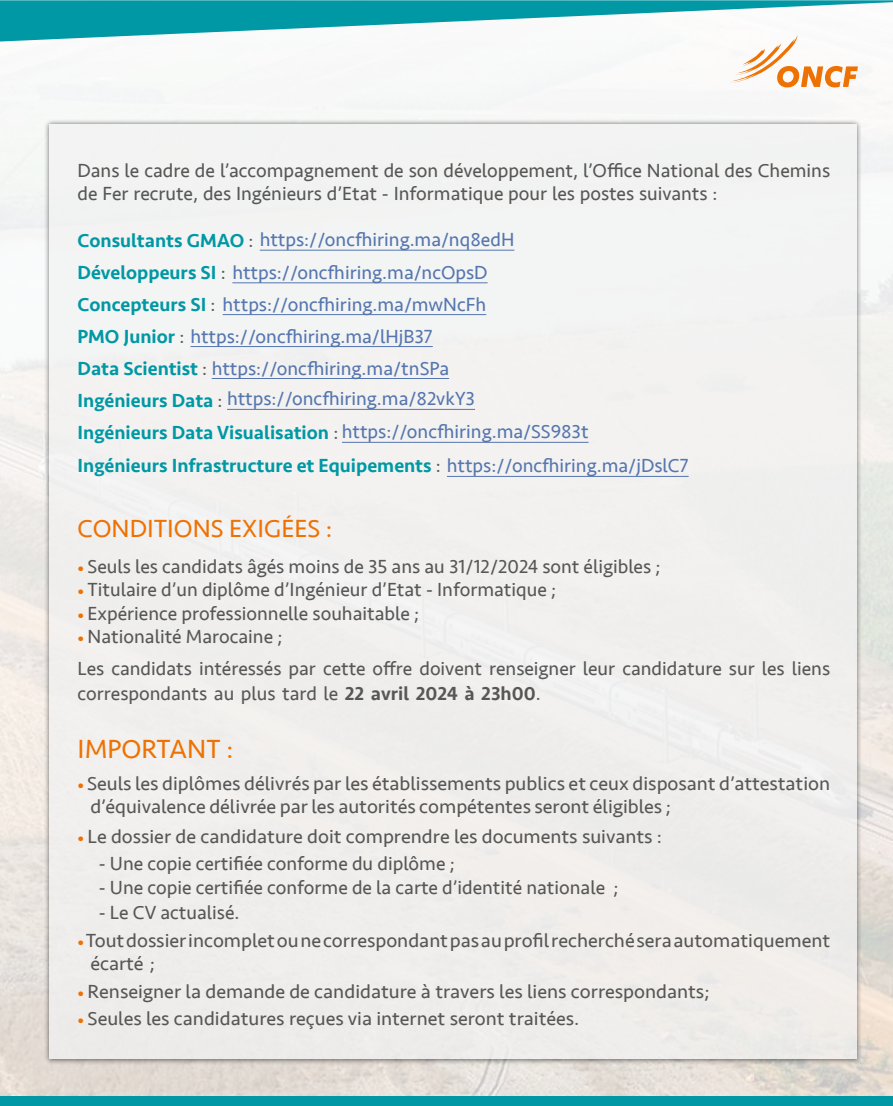
<style>
.page{position:relative;width:893px;height:1106px;background:#fff}
.page>*{position:absolute;margin:0;border:0;box-sizing:border-box;transform-origin:0 0}
.t1{font:27px "Seravek";color:#ee7203}
.t2{font:25.5px "Seravek";color:#ee7203}
.t3{font:19.5px/27.6px "Seravek";color:#575756}
.t4{font:19.5px/31.8px "Seravek";color:#5576af}
.t5{font:500 19.5px/33.8px "Seravek";color:#0098a4}
.t6{font:700 15px "Seravek";color:#ee7203}
.s1{font-weight:500;color:#0098a4}
.s2{color:#575756}
.s3{font-weight:400;color:#575756}
.s4{font-weight:400;color:#5576af}
.s5{font-weight:500}
</style>
<div class="page">
<img style="left:0;top:87px;width:893px;height:1009px">
<div style="left:43px;top:119px;width:819px;height:945px;background:#000;opacity:.75"></div>
<div style="left:49px;top:125px;width:807px;height:934px;background:#f2f2f2"></div>
<svg style="left:0;top:0;width:893px;height:87px"></svg>
<div style="left:0;top:1096px;width:893px;height:10px;background:#0098a4"></div>
<hr style="left:260px;top:250px;width:254px;height:1px;background:#5576af">
<hr style="left:232px;top:282px;width:256px;height:1px;background:#5576af">
<hr style="left:223px;top:314px;width:263px;height:1px;background:#5576af">
<hr style="left:190px;top:346px;width:243px;height:1px;background:#5576af">
<hr style="left:212px;top:378px;width:237px;height:1px;background:#5576af">
<hr style="left:227px;top:409px;width:248px;height:1px;background:#5576af">
<hr style="left:342px;top:442px;width:247px;height:1px;background:#5576af">
<hr style="left:447px;top:476px;width:242px;height:1px;background:#5576af">
<p class="t3" style="left:78px;top:159px;width:754px;line-height:23.4px">Dans le cadre de ’l accompagnement de son développement ’l, Office National des Chemins de Fer recrute, des Ingénieurs ’d Etat - Informatique pour les postes suivants :</p>
<p class="t4" style="left:78px;top:224px;width:438px"><span class="s1">Consultants GMAO</span> <span class="s2">:</span> https://oncfhiring ma nq8edH <span class="s1">Développeurs SI</span> <span class="s2">:</span> https://oncfhiring ma ncOpsD <span class="s1">Concepteurs SI</span> <span class="s2">:</span> https://oncfhiring ma mwNcFh <span class="s1">PMO Junior</span> <span class="s2">:</span> https://oncfhiring ma lHjB37<br><span class="s1">Data Scientist</span> <span class="s2">:</span> https://oncfhiring ma tnSPa <span class="s1">Ingénieurs Data</span> <span class="s2">:</span> https://oncfhiring ma/82vkY3</p>
<p class="t5" style="left:78px;top:415px;width:613px">Ingénieurs Data Visualisation <span class="s3">:</span> <span class="s4">https://oncfhiring ma SS983t<br></span>Ingénieurs Infrastructure et Equipements <span class="s3">:</span> <span class="s4">https://oncfhiring ma jDslC7</span></p>
<h2 class="t2" style="left:78px;top:508px;width:256px">CONDITIONS EXIGÉES :</h2>
<p class="t3" style="left:88px;top:552px;width:574px">Seuls les candidats âgés moins de 35 ans au 31/12/2024 sont éligibles ;</p>
<p class="t4" style="left:441px;top:224px;width:10px">/</p>
<p class="t4" style="left:410px;top:223px;width:14px;line-height:32.5px">. /</p>
<p class="t4" style="left:382px;top:256px;width:6px">.</p>
<p class="t4" style="left:404px;top:288px;width:10px">/</p>
<p class="t4" style="left:372px;top:288px;width:10px">. /</p>
<p class="t4" style="left:340px;top:320px;width:6px">.</p>
<p class="t4" style="left:393px;top:352px;width:10px">/</p>
<p class="t4" style="left:362px;top:352px;width:6px">.</p>
<p class="t4" style="left:377px;top:383px;width:6px">.</p>
<p class="t4" style="left:523px;top:416px;width:10px">/</p>
<p class="t4" style="left:492px;top:416px;width:6px">.</p>
<p class="t4" style="left:628px;top:450px;width:10px">/</p>
<p class="t4" style="left:597px;top:450px;width:6px">.</p>
<p class="t6" style="left:78px;top:556px;width:8px">•</p>
<p class="t3" style="left:88px;top:576px;width:470px">Titulaire ’d un diplôme ’d Ingénieur ’d Etat - Informatique ;</p>
<p class="t6" style="left:78px;top:579px;width:8px">•</p>
<p class="t3" style="left:88px;top:599px;width:333px">Expérience professionnelle souhaitable ;</p>
<p class="t6" style="left:78px;top:602px;width:8px">•</p>
<p class="t3" style="left:88px;top:622px;width:196px">Nationalité Marocaine ;</p>
<p class="t6" style="left:78px;top:626px;width:8px">•</p>
<p class="t3" style="left:78px;top:656px;width:754px;line-height:25.2px">Les candidats intéressés par cette offre doivent renseigner leur candidature sur les liens correspondants au plus tard le <span class="s5">22 avril 2024 à 23h00</span>.</p>
<h1 class="t1" style="left:78px;top:728px;width:157px">IMPORTANT :</h1>
<p class="t3" style="left:87px;top:769px;width:745px">Seuls les diplômes délivrés par les établissements publics et ceux disposant ’d attestation</p>
<p class="t6" style="left:78px;top:772px;width:8px">•</p>
<p class="t3" style="left:88px;top:792px;width:585px;line-height:29.4px">’d équivalence délivrée par les autorités compétentes seront éligibles ;<br>Le dossier de candidature doit comprendre les documents suivants :</p>
<p class="t6" style="left:78px;top:825px;width:8px">•</p>
<p class="t3" style="left:99px;top:850px;width:357px">- Une copie certifiée conforme du diplôme ;</p>
<p class="t3" style="left:99px;top:873px;width:521px">- Une copie certifiée conforme de la carte ’d identité nationale ;</p>
<p class="t3" style="left:86px;top:898px;width:746px;text-indent:13px">- Le CV actualisé.<br>Toutdossierincompletounecorrespondantpasauprofilrecherchéseraautomatiquement</p>
<p class="t6" style="left:78px;top:929px;width:8px">•</p>
<p class="t3" style="left:88px;top:949px;width:623px">écarté ;<br>Renseigner la demande de candidature à travers les liens correspondants;</p>
<p class="t6" style="left:78px;top:980px;width:8px">•</p>
<p class="t3" style="left:88px;top:1004px;width:493px">Seules les candidatures reçues via internet seront traitées.</p>
<p class="t6" style="left:78px;top:1008px;width:8px">•</p>
</div>
